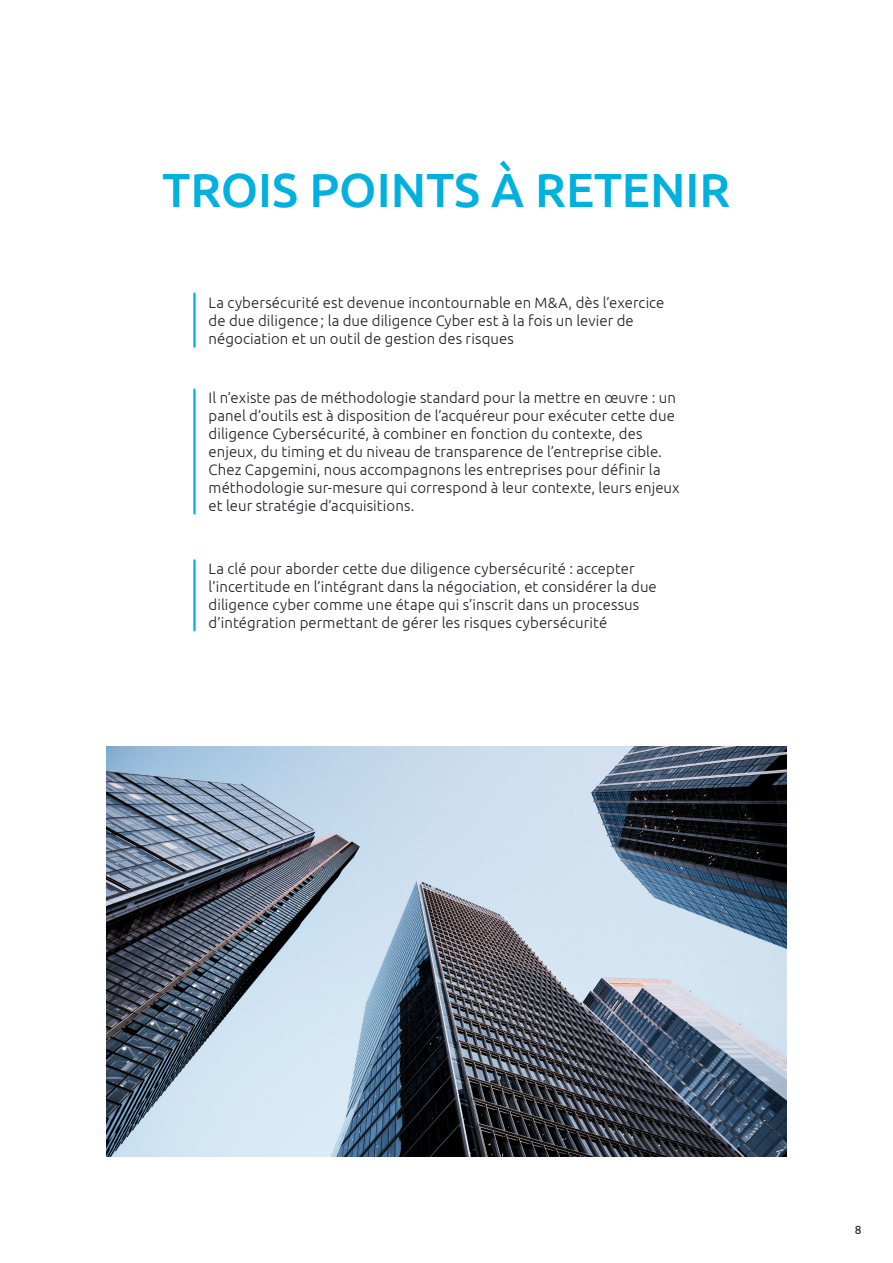
<style>
.page{position:relative;width:893px;height:1263px;background:#fff}
.page>*{position:absolute;margin:0;border:0;box-sizing:border-box;transform-origin:0 0}
.t1{font:500 48px "Ubuntu";color:#00b0df}
.t2{font:300 15px/18px "Ubuntu";letter-spacing:.005em;color:#1c1c27}
.t3{font:12px "Ubuntu";color:#1c1c27}
</style>
<div class="page">
<img style="left:106px;top:746px;width:681px;height:411px">
<h1 class="t1" style="left:163px;top:160px;width:569px">TROIS POINTS À RETENIR</h1>
<p class="t2" style="left:209px;top:293px;width:457px">La cybersécurité est devenue incontournable en M&amp;A, dès l’exercice de due diligence; la due diligence Cyber est à la fois un levier de négociation et un outil de gestion des risques</p>
<p class="t2" style="left:209px;top:389px;width:473px">Il n’existe pas de méthodologie standard pour la mettre en œuvre : un panel d’outils est à disposition de l’acquéreur pour exécuter cette due diligence Cybersécurité, à combiner en fonction du contexte, des enjeux, du timing et du niveau de transparence de l’entreprise cible.<br>Chez Capgemini, nous accompagnons les entreprises pour définir la méthodologie sur-mesure qui correspond à leur contexte, leurs enjeux et leur stratégie d’acquisitions.</p>
<p class="t2" style="left:209px;top:559px;width:450px">La clé pour aborder cette due diligence cybersécurité : accepter l’incertitude en l’intégrant dans la négociation, et considérer la due diligence cyber comme une étape qui s’inscrit dans un processus d’intégration permettant de gérer les risques cybersécurité</p>
<p class="t3" style="left:855px;top:1222px;width:8px">8</p>
</div>
